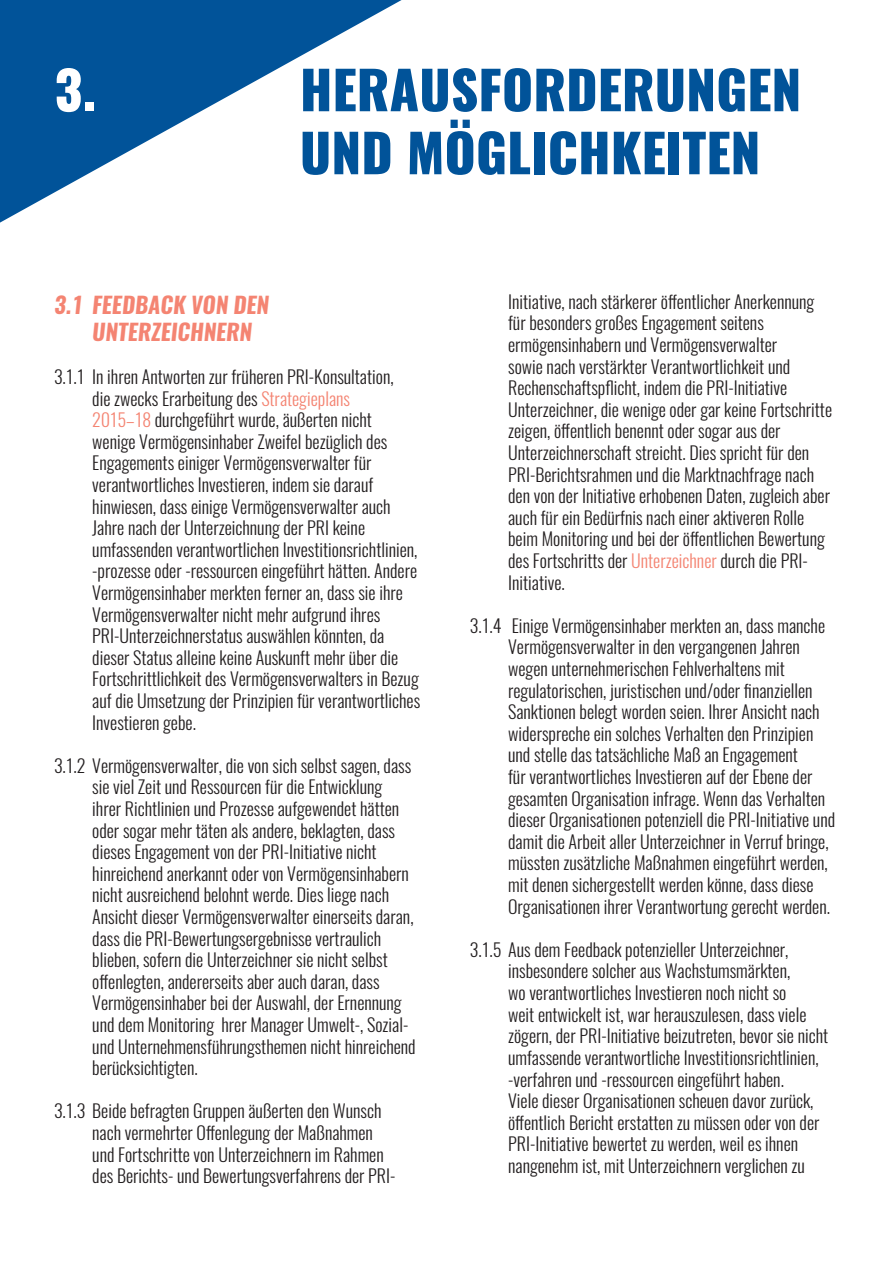
<style>
.page{position:relative;width:893px;height:1263px;background:#fff}
.page>*{position:absolute;margin:0;border:0;box-sizing:border-box;transform-origin:0 0}
.t1{font:800 52.5px "Oswald";color:#015399}
.t2{font:800 52.5px "Oswald";color:#fff}
.SUBTITLE{font:italic 700 22.5px/27px "Oswald";color:#f48472}
.Paragraph_Style_1{font:300 18px/21.6px "Oswald";color:#231f20}
.s1{color:#f48472}
</style>
<div class="page">
<svg style="left:0;top:0;width:402px;height:223px"></svg>
<p class="t2" style="left:54px;top:53px;width:44px">3.</p>
<p class="t1" style="left:300px;top:53px;width:503px">HERAUSFORDERUNGEN</p>
<p class="t1" style="left:300px;top:116px;width:462px">UND MÖGLICHKEITEN</p>
<p class="SUBTITLE" style="left:92px;top:292px;width:178px;text-indent:-38px">3.1 FEEDBACK VON DEN<br>UNTERZEICHNERN</p>
<p class="Paragraph_Style_1" style="left:92px;top:366px;width:329px;text-indent:-38px">3.1.1 In ihren Antworten zur früheren PRI-Konsultation,<br>die zwecks Erarbeitung des <span class="s1">Strategieplans<br>2015–18</span> durchgeführt wurde, äußerten nicht<br>wenige Vermögensinhaber Zweifel bezüglich des Engagements einiger Vermögensverwalter für verantwortliches Investieren, indem sie darauf hinwiesen, dass einige Vermögensverwalter auch Jahre nach der Unterzeichnung der PRI keine umfassenden verantwortlichen Investitionsrichtlinien, -prozesse oder -ressourcen eingeführt hätten. Andere Vermögensinhaber merkten ferner an, dass sie ihre Vermögensverwalter nicht mehr aufgrund ihres PRI-Unterzeichnerstatus auswählen könnten, da dieser Status alleine keine Auskunft mehr über die Fortschrittlichkeit des Vermögensverwalters in Bezug auf die Umsetzung der Prinzipien für verantwortliches Investieren gebe.</p>
<p class="Paragraph_Style_1" style="left:92px;top:755px;width:325px;text-indent:-38px">3.1.2 Vermögensverwalter, die von sich selbst sagen, dass sie viel Zeit und Ressourcen für die Entwicklung ihrer Richtlinien und Prozesse aufgewendet hätten oder sogar mehr täten als andere, beklagten, dass dieses Engagement von der PRI-Initiative nicht hinreichend anerkannt oder von Vermögensinhabern nicht ausreichend belohnt werde. Dies liege nach Ansicht dieser Vermögensverwalter einerseits daran, dass die PRI-Bewertungsergebnisse vertraulich blieben, sofern die Unterzeichner sie nicht selbst offenlegten, andererseits aber auch daran, dass Vermögensinhaber bei der Auswahl, der Ernennung und dem Monitoring hrer Manager Umwelt-, Sozial&shy;und Unternehmensführungsthemen nicht hinreichend berücksichtigten.</p>
<p class="Paragraph_Style_1" style="left:92px;top:1100px;width:305px;text-indent:-38px">3.1.3 Beide befragten Gruppen äußerten den Wunsch nach vermehrter Offenlegung der Maßnahmen und Fortschritte von Unterzeichnern im Rahmen des Berichts- und Bewertungsverfahrens der PRI-</p>
<p class="Paragraph_Style_1" style="left:508px;top:291px;width:325px">Initiative, nach stärkerer öffentlicher Anerkennung für besonders großes Engagement seitens ermögensinhabern und Vermögensverwalter<br>sowie nach verstärkter Verantwortlichkeit und Rechenschaftspflicht, indem die PRI-Initiative Unterzeichner, die wenige oder gar keine Fortschritte zeigen, öffentlich benennt oder sogar aus der Unterzeichnerschaft streicht. Dies spricht für den PRI-Berichtsrahmen und die Marktnachfrage nach den von der Initiative erhobenen Daten, zugleich aber auch für ein Bedürfnis nach einer aktiveren Rolle beim Monitoring und bei der öffentlichen Bewertung des Fortschritts der <span class="s1">Unterzeichner</span> durch die PRI-Initiative.</p>
<p class="Paragraph_Style_1" style="left:508px;top:615px;width:328px;text-indent:-38px">3.1.4 Einige Vermögensinhaber merkten an, dass manche Vermögensverwalter in den vergangenen Jahren wegen unternehmerischen Fehlverhaltens mit regulatorischen, juristischen und/oder finanziellen Sanktionen belegt worden seien. Ihrer Ansicht nach widerspreche ein solches Verhalten den Prinzipien und stelle das tatsächliche Maß an Engagement<br>für verantwortliches Investieren auf der Ebene der gesamten Organisation infrage. Wenn das Verhalten dieser Organisationen potenziell die PRI-Initiative und damit die Arbeit aller Unterzeichner in Verruf bringe, müssten zusätzliche Maßnahmen eingeführt werden, mit denen sichergestellt werden könne, dass diese Organisationen ihrer Verantwortung gerecht werden.</p>
<p class="Paragraph_Style_1" style="left:508px;top:939px;width:322px;text-indent:-38px">3.1.5 Aus dem Feedback potenzieller Unterzeichner, insbesondere solcher aus Wachstumsmärkten,<br>wo verantwortliches Investieren noch nicht so<br>weit entwickelt ist, war herauszulesen, dass viele zögern, der PRI-Initiative beizutreten, bevor sie nicht umfassende verantwortliche Investitionsrichtlinien, -verfahren und -ressourcen eingeführt haben.<br>Viele dieser Organisationen scheuen davor zurück, öffentlich Bericht erstatten zu müssen oder von der PRI-Initiative bewertet zu werden, weil es ihnen nangenehm ist, mit Unterzeichnern verglichen zu</p>
</div>
